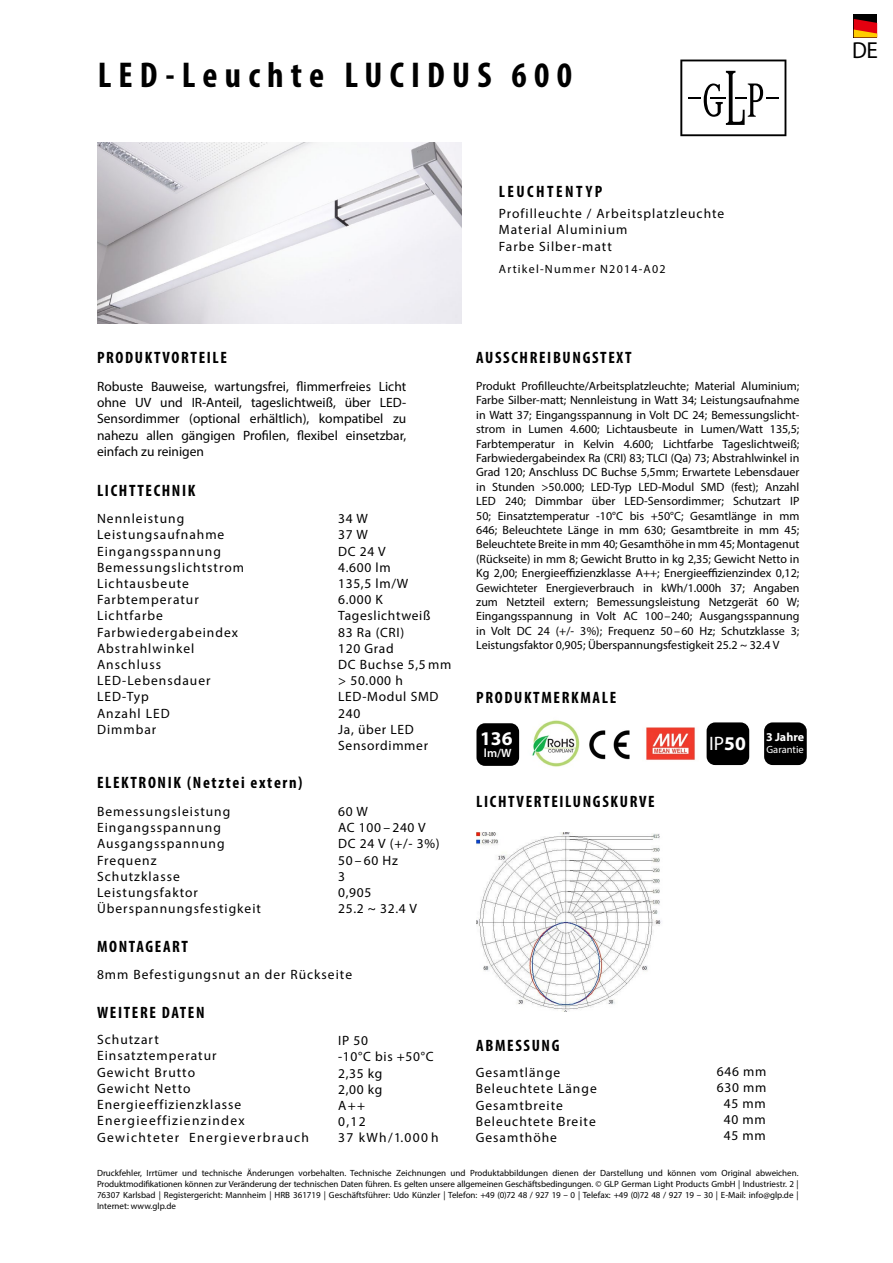
<style>
.page{position:relative;width:893px;height:1263px;background:#fff}
.page>*{position:absolute;margin:0;border:0;box-sizing:border-box;transform-origin:0 0}
.t1{font:700 condensed 36px "Myriad Pro";letter-spacing:.2em;color:#000}
.t2{font:23.25px "Myriad Pro";color:#000;scale:.96 1}
.t3{font:19.5px "Myriad Pro";color:#fff}
.t4{font:700 19.5px "Myriad Pro";color:#fff}
.t5{font:700 condensed 16.5px "Myriad Pro";letter-spacing:.1em;color:#000}
.t6{font:700 condensed 16.5px "Myriad Pro";letter-spacing:.15em;color:#000}
.t7{font:13.5px/16.2px "Myriad Pro";letter-spacing:.075em;color:#000}
.t8{font:13.5px/16.2px "Myriad Pro";letter-spacing:.05em;color:#000}
.t9{font:12px/14.4px "Myriad Pro";color:#000;text-align:justify}
.t10{font:12px "Myriad Pro";letter-spacing:.1em;color:#000}
.t11{font:700 12px "Myriad Pro";letter-spacing:-.005em;color:#fff}
.t12{font:600 12px "Myriad Pro";color:#fff}
.t13{font:10.5px "Myriad Pro";color:#fff}
.t14{font:9px/10.8px "Myriad Pro";color:#000;text-align:justify}
.s1{font-weight:700}
</style>
<div class="page">
<img style="left:476px;top:832px;width:185px;height:179px">
<img style="left:98px;top:142px;width:363px;height:182px">
<div style="left:476px;top:723px;width:43px;height:43px;background:#000;border-radius:9px"></div>
<img style="left:532px;top:720px;width:48px;height:47px">
<img style="left:589px;top:730px;width:41px;height:30px">
<img style="left:646px;top:727px;width:49px;height:33px">
<div style="left:707px;top:722px;width:42px;height:43px;background:#000;border-radius:9px"></div>
<div style="left:764px;top:722px;width:43px;height:43px;background:#000;border-radius:9px"></div>
<div style="left:854px;top:14px;width:23px;height:23px;background:#000"></div>
<svg style="left:854px;top:19px;width:23px;height:18px"></svg>
<svg style="left:680px;top:60px;width:106px;height:76px"></svg>
<h1 class="t1" style="left:98px;top:53px;width:476px">LED-Leuchte LUCIDUS 600</h1>
<h3 class="t6" style="left:499px;top:181px;width:105px">LEUCHTENTYP</h3>
<p class="t7" style="left:499px;top:205px;width:227px">Profilleuchte / Arbeitsplatzleuchte<br>Material Aluminium<br>Farbe Silber-matt</p>
<p class="t10" style="left:499px;top:262px;width:168px">Artikel-Nummer N2014-A02</p>
<h3 class="t5" style="left:97px;top:348px;width:131px">PRODUKTVORTEILE</h3>
<p class="t7" style="left:97px;top:378px;width:311px;text-align:justify">Robuste Bauweise, wartungsfrei, flimmerfreies Licht ohne UV und IR-Anteil, tageslichtweiß, über LED-Sensordimmer (optional erhältlich), kompatibel zu nahezu allen gängigen Profilen, flexibel einsetzbar, einfach zu reinigen</p>
<h3 class="t5" style="left:97px;top:480px;width:100px">LICHTTECHNIK</h3>
<p class="t7" style="left:97px;top:510px;width:148px">Nennleistung<br>Leistungsaufnahme<br>Eingangsspannung<br>Bemessungslichtstrom<br>Lichtausbeute<br>Farbtemperatur<br>Lichtfarbe<br>Farbwiedergabeindex<br>Abstrahlwinkel<br>Anschluss<br>LED-Lebensdauer<br>LED-Typ<br>Anzahl LED<br>Dimmbar</p>
<p class="t8" style="left:338px;top:510px;width:115px">34 W<br>37 W<br>DC 24 V<br>4.600 lm<br>135,5 lm/W<br>6.000 K<br>Tageslichtweiß<br>83 Ra (CRI)<br>120 Grad<br>DC Buchse 5,5 mm &gt; 50.000 h<br>LED-Modul SMD<br>240<br>Ja, über LED<br>Sensordimmer</p>
<h3 class="t5" style="left:97px;top:772px;width:207px">ELEKTRONIK (Netztei extern)</h3>
<p class="t7" style="left:97px;top:803px;width:165px">Bemessungsleistung<br>Eingangsspannung<br>Ausgangsspannung<br>Frequenz<br>Schutzklasse<br>Leistungsfaktor<br>Überspannungsfestigkeit</p>
<p class="t8" style="left:338px;top:803px;width:103px">60 W<br>AC 100 – 240 V<br>DC 24 V (+/- 3%)<br>50–60 Hz<br>3<br>0,905<br>25.2 ~ 32.4 V</p>
<h3 class="t5" style="left:97px;top:936px;width:93px">MONTAGEART</h3>
<p class="t7" style="left:97px;top:966px;width:257px">8mm Befestigungsnut an der Rückseite</p>
<h3 class="t5" style="left:97px;top:1002px;width:109px">WEITERE DATEN</h3>
<p class="t7" style="left:97px;top:1031px;width:214px">Schutzart<br>Einsatztemperatur<br>Gewicht Brutto<br>Gewicht Netto<br>Energieeffizienzklasse<br>Energieeffizienzindex<br>Gewichteter Energieverbrauch</p>
<p class="t8" style="left:338px;top:1032px;width:102px">IP 50<br>-10°C bis +50°C<br>2,35 kg<br>2,00 kg<br>A++<br>0,12<br>37 kWh/1.000 h</p>
<h3 class="t5" style="left:476px;top:348px;width:157px">AUSSCHREIBUNGSTEXT</h3>
<p class="t9" style="left:476px;top:378px;width:325px">Produkt Profilleuchte/Arbeitsplatzleuchte; Material Aluminium; Farbe Silber-matt; Nennleistung in Watt 34; Leistungsaufnahme in Watt 37; Eingangsspannung in Volt DC 24; Bemessungslicht&shy;strom in Lumen 4.600; Lichtausbeute in Lumen/Watt 135,5; Farbtemperatur in Kelvin 4.600; Lichtfarbe Tageslichtweiß; Farbwiedergabeindex Ra (CRI) 83; TLCI (Qa) 73; Abstrahlwinkel in Grad 120; Anschluss DC Buchse 5,5mm; Erwartete Lebensdauer in Stunden &gt;50.000; LED-Typ LED-Modul SMD (fest); Anzahl LED 240; Dimmbar über LED-Sensordimmer; Schutzart IP 50; Einsatztemperatur -10°C bis +50°C; Gesamtlänge in mm 646; Beleuchtete Länge in mm 630; Gesamtbreite in mm 45; Beleuchtete Breite in mm 40; Gesamthöhe in mm 45; Montagenut (Rückseite) in mm 8; Gewicht Brutto in kg 2,35; Gewicht Netto in Kg 2,00; Energieeffizienzklasse A++; Energieeffizienzindex 0,12; Gewichteter Energieverbrauch in kWh/1.000h 37; Angaben zum Netzteil extern; Bemessungsleistung Netzgerät 60 W; Eingangsspannung in Volt AC 100–240; Ausgangsspannung in Volt DC 24 (+/- 3%); Frequenz 50– 60 Hz; Schutzklasse 3; Leistungsfaktor 0,905; Überspannungsfestigkeit 25.2 ~ 32.4 V</p>
<h3 class="t5" style="left:476px;top:687px;width:141px">PRODUKTMERKMALE</h3>
<h3 class="t4" style="left:480px;top:726px;width:34px">136</h3>
<p class="t12" style="left:484px;top:745px;width:29px">lm/W</p>
<h3 class="t5" style="left:476px;top:791px;width:180px">LICHTVERTEILUNGSKURVE</h3>
<h3 class="t3" style="left:709px;top:732px;width:38px">IP<span class="s1">50</span></h3>
<p class="t11" style="left:766px;top:729px;width:40px">3 Jahre</p>
<p class="t13" style="left:766px;top:743px;width:39px">Garantie</p>
<h3 class="t5" style="left:476px;top:1035px;width:85px">ABMESSUNG</h3>
<p class="t7" style="left:476px;top:1064px;width:123px">Gesamtlänge<br>Beleuchtete Länge<br>Gesamtbreite<br>Beleuchtete Breite<br>Gesamthöhe</p>
<p class="t8" style="left:717px;top:1063px;width:51px;text-align:center">646 mm<br>630 mm<br>45 mm<br>40 mm<br>45 mm</p>
<p class="t14" style="left:97px;top:1168px;width:703px">Druckfehler, Irrtümer und technische Änderungen vorbehalten. Technische Zeichnungen und Produktabbildungen dienen der Darstellung und können vom Original abweichen.<br>Produktmodifikationen können zur Veränderung der technischen Daten führen. Es gelten unsere allgemeinen Geschäftsbedingungen. © GLP German Light Products GmbH | Industriestr. 2 | 76307 Karlsbad | Registergericht: Mannheim | HRB 361719 | Geschäftsführer: Udo Künzler | Telefon: +49 (0)72 48 / 927 19 – 0 | Telefax: +49 (0)72 48 / 927 19 – 30 | E-Mail: info@glp.de | Internet: www.glp.de</p>
<h2 class="t2" style="left:852px;top:36px;width:28px">DE</h2>
</div>
